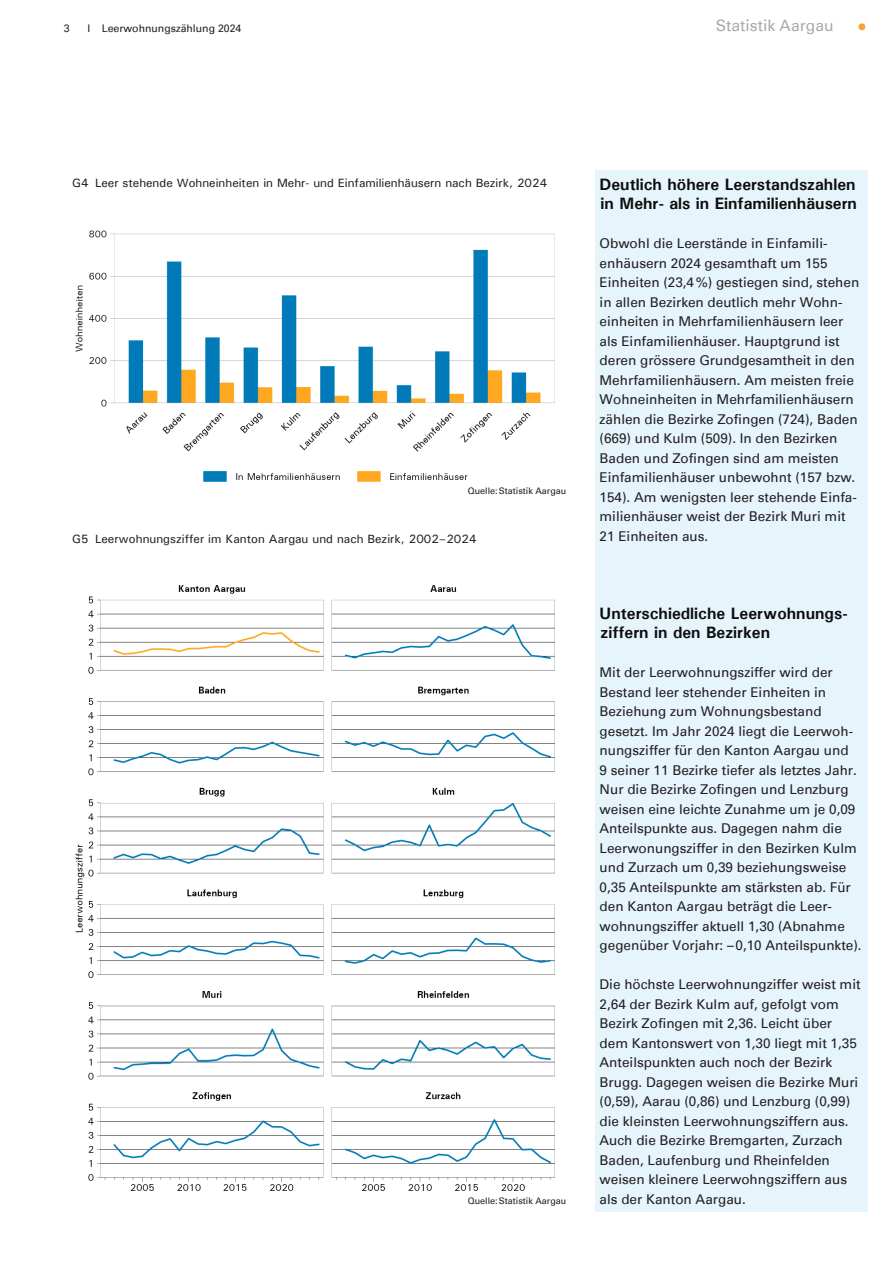
<style>
.page{position:relative;width:893px;height:1263px;background:#fff}
.page>*{position:absolute;margin:0;border:0;box-sizing:border-box;transform-origin:0 0}
.Titel_Ebene_1{font:700 16.5px/19.8px "Univers";color:#0d0d0d}
.t1{font:15.75px "Univers";color:#adaba7}
.Lauftext{font:13.5px/19.5px "Univers";color:#231f20}
.t2{font:500 12px "Univers";color:#231f20}
.t3{font:10.5px "Univers";color:#231f20}
.Copyright_Statistik_Aargau_Grafiken{font:9px "Univers";color:#231f20}
</style>
<div class="page">
<div style="left:858px;top:23px;width:7px;height:7px;background:#f9a436;border-radius:50%"></div>
<img style="left:75px;top:585px;width:480px;height:606px">
<img style="left:75px;top:230px;width:480px;height:252px">
<div style="left:595px;top:170px;width:272px;height:1042px;background:#e6f5fc"></div>
<p class="t3" style="left:64px;top:22px;width:7px">3</p>
<p class="t3" style="left:87px;top:22px;width:156px">I Leerwohnungszählung 2024</p>
<p class="t1" style="left:716px;top:16px;width:120px">Statistik Aargau</p>
<p class="t2" style="left:72px;top:175px;width:476px">G4 Leer stehende Wohneinheiten in Mehr- und Einfamilienhäusern nach Bezirk, 2024</p>
<p class="Copyright_Statistik_Aargau_Grafiken" style="left:468px;top:485px;width:100px">Quelle:Statistik Aargau</p>
<p class="t2" style="left:72px;top:531px;width:406px">G5 Leerwohnungsziffer im Kanton Aargau und nach Bezirk, 2002–2024</p>
<p class="Copyright_Statistik_Aargau_Grafiken" style="left:468px;top:1196px;width:100px">Quelle:Statistik Aargau</p>
<p class="Titel_Ebene_1" style="left:600px;top:174px;width:259px">Deutlich höhere Leerstandszahlen in Mehr- als in Einfamilienhäusern</p>
<p class="Lauftext" style="left:600px;top:234px;width:261px">Obwohl die Leerstände in Einfamili&shy;enhäusern 2024 gesamthaft um 155<br>Einheiten (23,4%) gestiegen sind, stehen in allen Bezirken deutlich mehr Wohn&shy;einheiten in Mehrfamilienhäusern leer als Einfamilienhäuser. Hauptgrund ist deren grössere Grundgesamtheit in den Mehrfamilienhäusern. Am meisten freie Wohneinheiten in Mehrfamilienhäusern zählen die Bezirke Zofingen (724), Baden (669) und Kulm (509). In den Bezirken Baden und Zofingen sind am meisten Einfamilienhäuser unbewohnt (157 bzw.<br>154). Am wenigsten leer stehende Einfa&shy;milienhäuser weist der Bezirk Muri mit 21 Einheiten aus.</p>
<p class="Titel_Ebene_1" style="left:600px;top:603px;width:249px">Unterschiedliche Leerwohnungs&shy;ziffern in den Bezirken</p>
<p class="Lauftext" style="left:600px;top:663px;width:263px">Mit der Leerwohnungsziffer wird der Bestand leer stehender Einheiten in Beziehung zum Wohnungsbestand gesetzt. Im Jahr 2024 liegt die Leerwoh&shy;nungsziffer für den Kanton Aargau und<br>9 seiner 11 Bezirke tiefer als letztes Jahr.<br>Nur die Bezirke Zofingen und Lenzburg weisen eine leichte Zunahme um je 0,09<br>Anteilspunkte aus. Dagegen nahm die Leerwonungsziffer in den Bezirken Kulm und Zurzach um 0,39 beziehungsweise 0,35 Anteilspunkte am stärksten ab. Für den Kanton Aargau beträgt die Leer&shy;wohnungsziffer aktuell 1,30 (Abnahme gegenüber Vorjahr: –0,10 Anteilspunkte).</p>
<p class="Lauftext" style="left:600px;top:975px;width:263px">Die höchste Leerwohnungziffer weist mit 2,64 der Bezirk Kulm auf, gefolgt vom Bezirk Zofingen mit 2,36. Leicht über dem Kantonswert von 1,30 liegt mit 1,35<br>Anteilspunkten auch noch der Bezirk Brugg. Dagegen weisen die Bezirke Muri (0,59), Aarau (0,86) und Lenzburg (0,99) die kleinsten Leerwohnungsziffern aus.<br>Auch die Bezirke Bremgarten, Zurzach Baden, Laufenburg und Rheinfelden weisen kleinere Leerwohngsziffern aus als der Kanton Aargau.</p>
</div>
